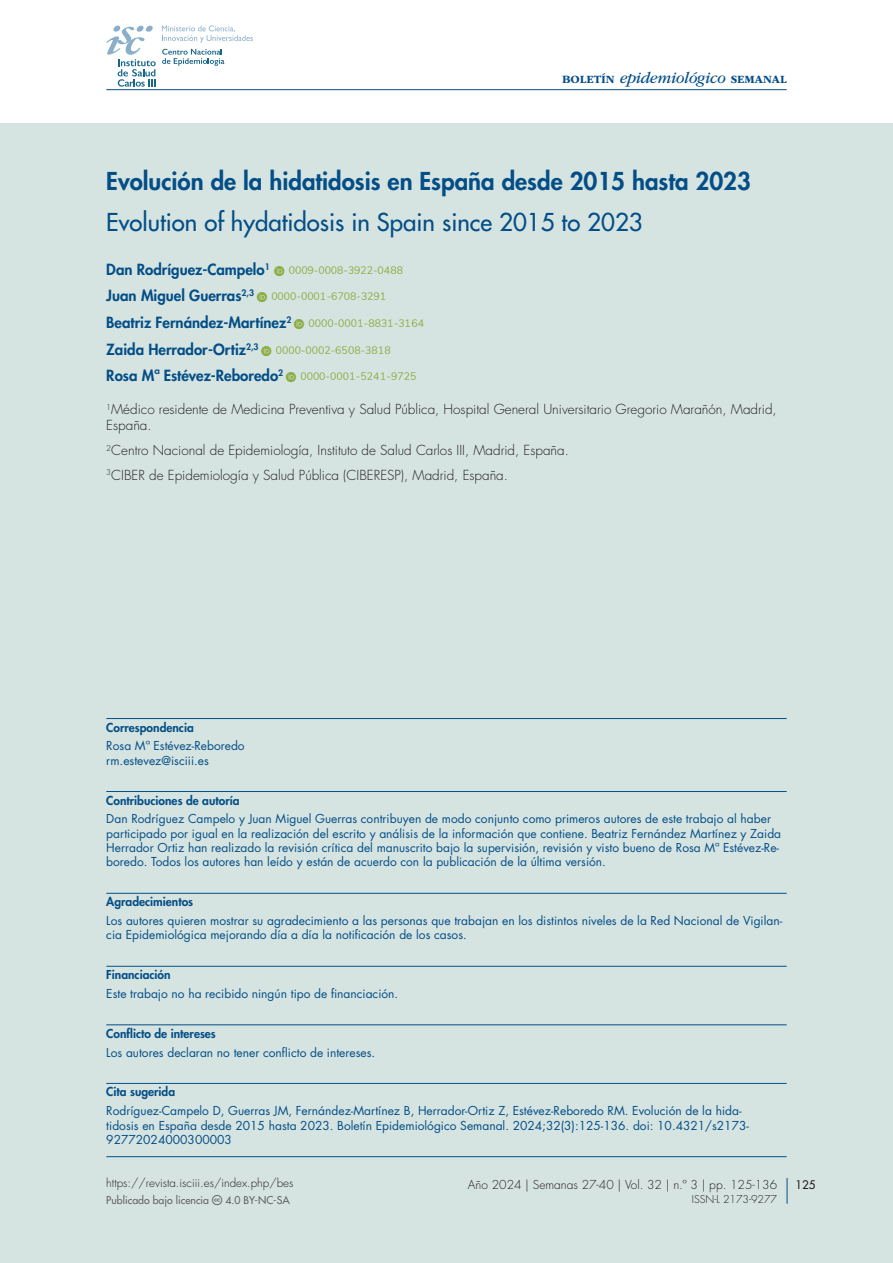
<style>
.page{position:relative;width:893px;height:1263px;background:#fff}
.page>*{position:absolute;margin:0;border:0;box-sizing:border-box;transform-origin:0 0}
.sps_titulo_original{font:800 24px "Futura Std";color:#044e87}
.sps_titulo_traduc{font:500 24px "Futura Std";color:#044e87}
.sps_autores{font:800 15px "Futura Std";color:#044e87}
.sps_afiliaciones{font:300 13.5px/16.2px "Futura Std";color:#231f20}
.sps_texto_metadatos{font:12px/14.4px "Futura Std";color:#044e87}
.sps_titulo_metadatos{font:800 12px "Futura Std";color:#044e87}
.t1{font:300 12px "Futura Std";color:#231f20}
.t2{font:300 11.55px "Futura Std";color:#231f20}
.t3{font:700 11.55px "ITC Garamond Std";color:#044e87}
.t4{font:500 11.55px "Futura Std";color:#231f20}
.t5{font:500 10.5px "Futura Std";color:#636366}
.t6{font:300 10.5px "Futura Std";color:#231f20}
.s1{font-weight:400;font-style:italic;font-size:16.5px}
</style>
<div class="page">
<div style="left:0;top:123px;width:893px;height:1140px;background:#d6e4e1"></div>
<svg style="left:787px;top:1178px;width:1px;height:26px"></svg>
<hr style="left:106px;top:89px;width:681px;height:1px;background:#044e87">
<svg style="left:162px;top:26px;width:91px;height:17px"></svg>
<svg style="left:106px;top:26px;width:50px;height:61px"></svg>
<svg style="left:162px;top:49px;width:62px;height:17px"></svg>
<hr style="left:106px;top:718px;width:681px;height:1px;background:#044e87">
<hr style="left:106px;top:791px;width:681px;height:1px;background:#044e87">
<hr style="left:106px;top:893px;width:681px;height:1px;background:#044e87">
<hr style="left:106px;top:966px;width:681px;height:1px;background:#044e87">
<hr style="left:106px;top:1024px;width:681px;height:1px;background:#044e87">
<hr style="left:106px;top:1083px;width:681px;height:1px;background:#044e87">
<hr style="left:106px;top:1156px;width:681px;height:1px;background:#044e87">
<p class="t3" style="left:562px;top:73px;width:226px">BOLETÍN <span class="s1">epidemiológico</span> SEMANAL</p>
<p class="sps_titulo_original" style="left:106px;top:166px;width:646px">Evolución de la hidatidosis en España desde 2015 hasta 2023</p>
<p class="sps_titulo_traduc" style="left:106px;top:208px;width:538px">Evolution of hydatidosis in Spain since 2015 to 2023</p>
<p class="sps_autores" style="left:106px;top:260px;width:165px">Dan Rodríguez-Campelo<sup>1</sup></p>
<p class="sps_autores" style="left:106px;top:286px;width:149px">Juan Miguel Guerras<sup>2,3</sup></p>
<p class="sps_autores" style="left:106px;top:313px;width:187px">Beatriz Fernández-Martínez<sup>2</sup></p>
<p class="sps_autores" style="left:106px;top:339px;width:154px">Zaida Herrador-Ortiz<sup>2,3</sup></p>
<p class="sps_autores" style="left:106px;top:366px;width:178px">Rosa Mª Estévez-Reboredo<sup>2</sup></p>
<p class="sps_afiliaciones" style="left:106px;top:402px;width:672px"><sup>1</sup>Médico residente de Medicina Preventiva y Salud Pública, Hospital General Universitario Gregorio Marañón, Madrid,<br>España.</p>
<p class="sps_afiliaciones" style="left:106px;top:442px;width:464px"><sup>2</sup>Centro Nacional de Epidemiología, Instituto de Salud Carlos III, Madrid, España.</p>
<p class="sps_afiliaciones" style="left:106px;top:467px;width:403px"><sup>3</sup>CIBER de Epidemiología y Salud Pública (CIBERESP), Madrid, España.</p>
<p class="sps_titulo_metadatos" style="left:106px;top:719px;width:89px">Correspondencia</p>
<p class="sps_texto_metadatos" style="left:106px;top:739px;width:140px">Rosa Mª Estévez-Reboredo</p>
<p class="sps_texto_metadatos" style="left:106px;top:753px;width:104px">rm.estevez@isciii.es</p>
<p class="sps_titulo_metadatos" style="left:106px;top:792px;width:135px">Contribuciones de autoría</p>
<p class="sps_texto_metadatos" style="left:106px;top:812px;width:676px">Dan Rodríguez Campelo y Juan Miguel Guerras contribuyen de modo conjunto como primeros autores de este trabajo al haber participado por igual en la realización del escrito y análisis de la información que contiene. Beatriz Fernández Martínez y Zaida Herrador Ortiz han realizado la revisión crítica del manuscrito bajo la supervisión, revisión y visto bueno de Rosa Mª Estévez-Re&shy;boredo. Todos los autores han leído y están de acuerdo con la publicación de la última versión.</p>
<p class="sps_titulo_metadatos" style="left:106px;top:894px;width:88px">Agradecimientos</p>
<p class="sps_texto_metadatos" style="left:106px;top:913px;width:677px">Los autores quieren mostrar su agradecimiento a las personas que trabajan en los distintos niveles de la Red Nacional de Vigilan&shy;cia Epidemiológica mejorando día a día la notificación de los casos.</p>
<p class="sps_titulo_metadatos" style="left:106px;top:967px;width:66px">Financiación</p>
<p class="sps_texto_metadatos" style="left:106px;top:986px;width:293px">Este trabajo no ha recibido ningún tipo de financiación.</p>
<p class="sps_titulo_metadatos" style="left:106px;top:1026px;width:111px">Conflicto de intereses</p>
<p class="sps_texto_metadatos" style="left:106px;top:1045px;width:270px">Los autores declaran no tener conflicto de intereses.</p>
<p class="sps_titulo_metadatos" style="left:106px;top:1084px;width:70px">Cita sugerida</p>
<p class="sps_texto_metadatos" style="left:106px;top:1104px;width:644px">Rodríguez-Campelo D, Guerras JM, Fernández-Martínez B, Herrador-Ortiz Z, Estévez-Reboredo RM. Evolución de la hida&shy;tidosis en España desde 2015 hasta 2023. Boletín Epidemiológico Semanal. 2024;32(3):125-136. doi: 10.4321/s2173-<br>92772024000300003</p>
<p class="t2" style="left:106px;top:1176px;width:189px">https://revista.isciii.es/index.php/bes</p>
<p class="t5" style="left:106px;top:1193px;width:185px">Publicado bajo licencia ▼❖□□■▲ 4.0 BY-NC-SA</p>
<p class="t1" style="left:468px;top:1177px;width:311px">Año 2024 | Semanas 27-40 | Vol. 32 | n.º 3 | pp. 125-136</p>
<p class="t4" style="left:795px;top:1177px;width:22px">125</p>
<p class="t6" style="left:692px;top:1193px;width:87px">ISSN-L 2173-9277</p>
</div>
